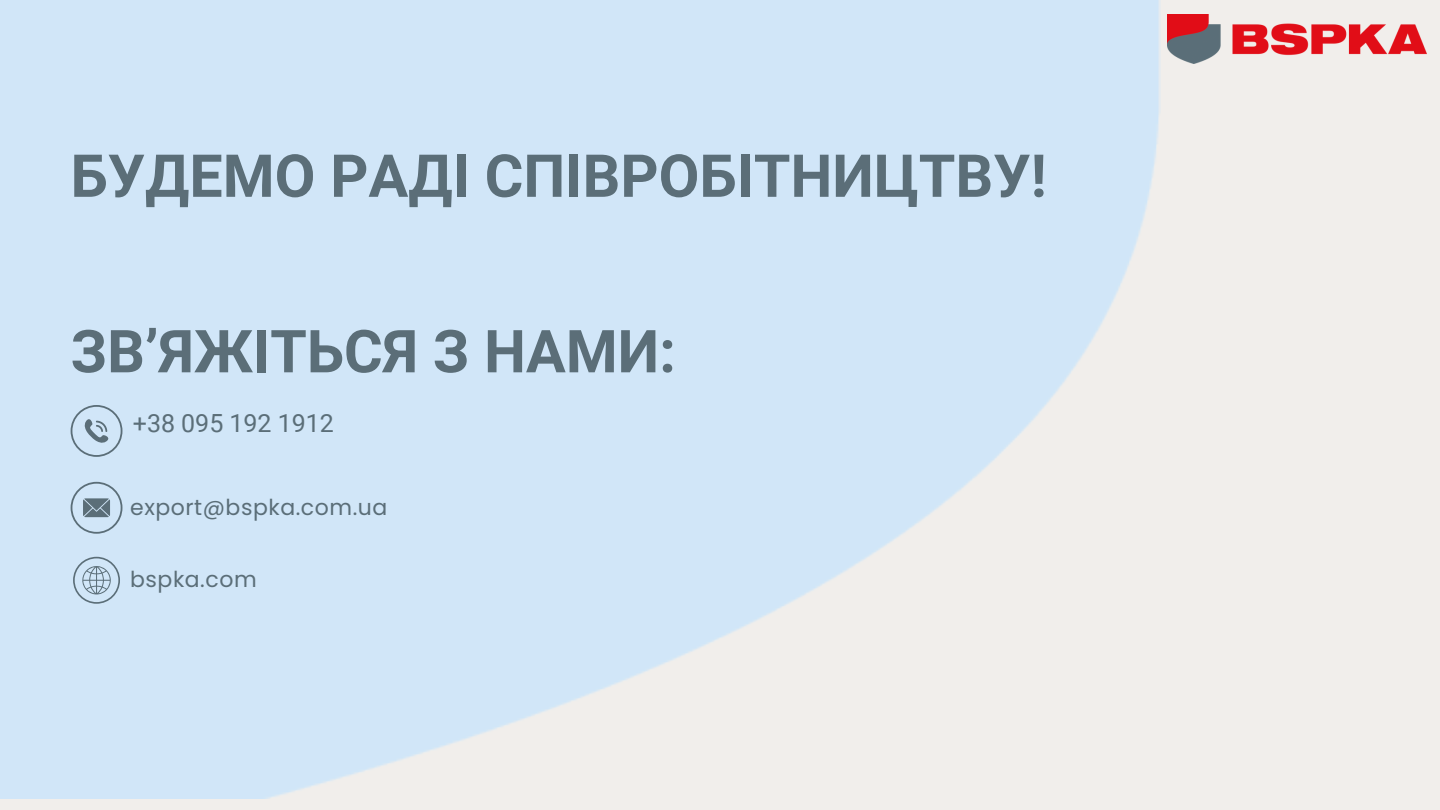
<style>
.page{position:relative;width:1440px;height:810px;background:#f1eeeb}
.page>*{position:absolute;margin:0;border:0;box-sizing:border-box;transform-origin:0 0}
.t1{font:700 59.2px "Roboto";color:#5b6e78}
.t2{font:25px "Roboto";color:#5b6e78}
.t3{font:22px "Poppins";letter-spacing:.025em;color:#5b6e78}
</style>
<div class="page">
<img style="left:1167px;top:14px;width:259px;height:49px">
<img style="left:0;top:0;width:1160px;height:798px">
<svg style="left:71px;top:405px;width:51px;height:52px;background:#bacedf"></svg>
<svg style="left:71px;top:482px;width:51px;height:52px;background:#b0c5d4"></svg>
<svg style="left:73px;top:557px;width:47px;height:47px;background:#b8ccdc"></svg>
<p class="t1" style="left:71px;top:142px;width:978px">БУДЕМО РАДІ СПІВРОБІТНИЦТВУ!</p>
<p class="t1" style="left:71px;top:317px;width:607px">ЗВ’ЯЖІТЬСЯ З НАМИ:</p>
<p class="t2" style="left:133px;top:409px;width:203px">+38 095 192 1912</p>
<h1 class="t3" style="left:130px;top:492px;width:259px">export@bspka.com.ua</h1>
<h1 class="t3" style="left:130px;top:564px;width:128px">bspka.com</h1>
</div>
